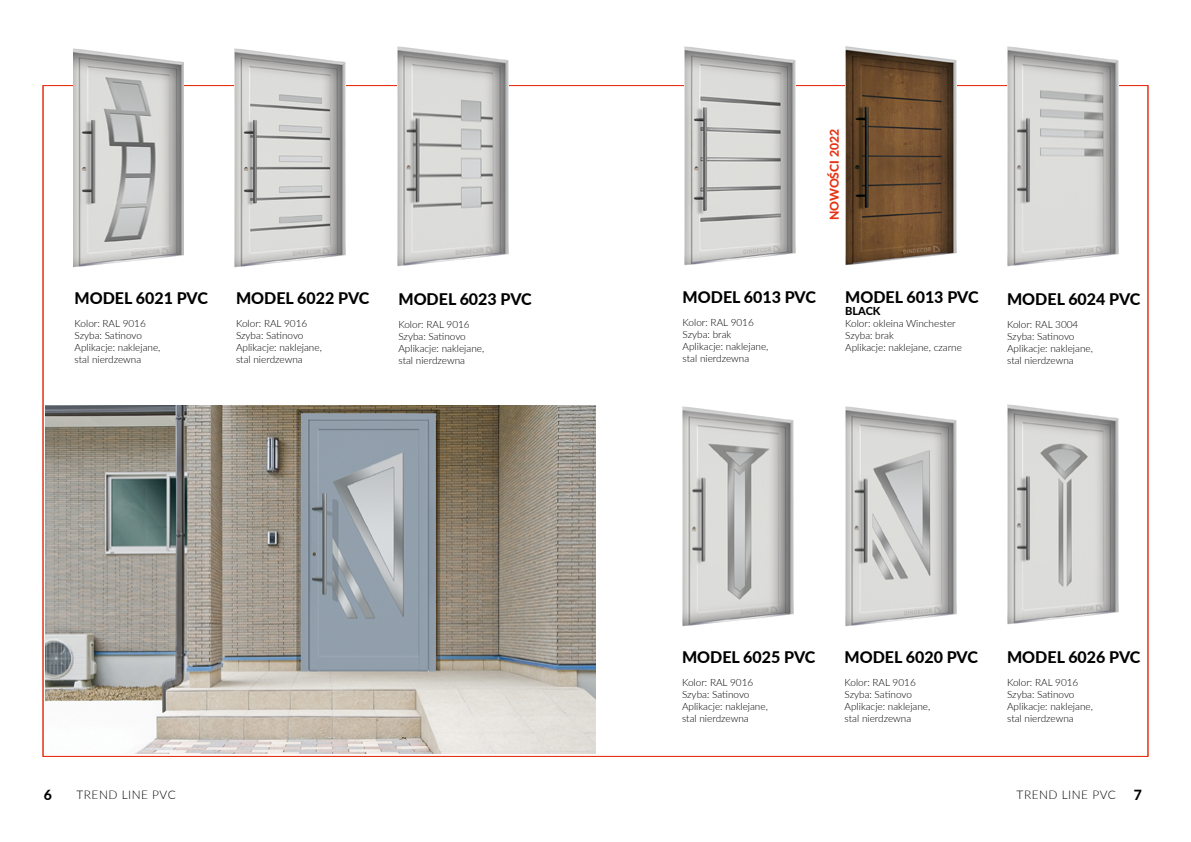
<style>
.page{position:relative;width:1191px;height:842px;background:#fff}
.page>*{position:absolute;margin:0;border:0;box-sizing:border-box;transform-origin:0 0}
.t1{font:800 16px "Lato";color:#000}
.t2{font:800 14px "Lato";color:#000}
.t3{font:800 12.2px "Lato";color:#e63112}
.t4{font:300 11.9px "Lato";letter-spacing:.04em;color:#000}
.t5{font:800 11px "Lato";color:#000}
.t6{font:300 10px/12px "Lato";color:#000}
</style>
<div class="page">
<img style="left:684px;top:46px;width:111px;height:220px">
<img style="left:846px;top:46px;width:110px;height:219px">
<img style="left:45px;top:406px;width:550px;height:347px">
<img style="left:73px;top:48px;width:111px;height:220px">
<img style="left:234px;top:48px;width:111px;height:220px">
<img style="left:398px;top:46px;width:111px;height:221px">
<img style="left:845px;top:406px;width:111px;height:221px">
<img style="left:683px;top:406px;width:110px;height:221px">
<img style="left:1007px;top:46px;width:111px;height:221px">
<img style="left:1007px;top:404px;width:111px;height:221px">
<h1 class="t1" style="left:75px;top:286px;width:135px">MODEL 6021 PVC</h1>
<p class="t6" style="left:75px;top:317px;width:87px">Kolor: RAL 9016<br>Szyba: Satinovo<br>Aplikacje: naklejane, stal nierdzewna</p>
<h1 class="t1" style="left:236px;top:286px;width:135px">MODEL 6022 PVC</h1>
<p class="t6" style="left:236px;top:317px;width:87px">Kolor: RAL 9016<br>Szyba: Satinovo<br>Aplikacje: naklejane, stal nierdzewna</p>
<h1 class="t1" style="left:398px;top:287px;width:135px">MODEL 6023 PVC</h1>
<p class="t6" style="left:398px;top:318px;width:87px">Kolor: RAL 9016<br>Szyba: Satinovo<br>Aplikacje: naklejane, stal nierdzewna</p>
<p class="t3" style="left:825px;top:220px;width:93px;rotate:-90deg">NOWOŚCI 2022</p>
<h1 class="t1" style="left:682px;top:285px;width:135px">MODEL 6013 PVC</h1>
<p class="t6" style="left:682px;top:316px;width:87px">Kolor: RAL 9016<br>Szyba: brak<br>Aplikacje: naklejane, stal nierdzewna</p>
<h1 class="t1" style="left:845px;top:285px;width:135px">MODEL 6013 PVC</h1>
<p class="t5" style="left:845px;top:303px;width:37px">BLACK</p>
<p class="t6" style="left:845px;top:317px;width:118px">Kolor: okleina Winchester<br>Szyba: brak<br>Aplikacje: naklejane, czarne</p>
<h1 class="t1" style="left:1007px;top:287px;width:135px">MODEL 6024 PVC</h1>
<p class="t6" style="left:1007px;top:318px;width:87px">Kolor: RAL 3004<br>Szyba: Satinovo<br>Aplikacje: naklejane, stal nierdzewna</p>
<h1 class="t1" style="left:682px;top:645px;width:135px">MODEL 6025 PVC</h1>
<p class="t6" style="left:682px;top:676px;width:87px">Kolor: RAL 9016<br>Szyba: Satinovo<br>Aplikacje: naklejane, stal nierdzewna</p>
<h1 class="t1" style="left:844px;top:645px;width:135px">MODEL 6020 PVC</h1>
<p class="t6" style="left:844px;top:676px;width:87px">Kolor: RAL 9016<br>Szyba: Satinovo<br>Aplikacje: naklejane, stal nierdzewna</p>
<h1 class="t1" style="left:1007px;top:645px;width:135px">MODEL 6026 PVC</h1>
<p class="t6" style="left:1007px;top:676px;width:87px">Kolor: RAL 9016<br>Szyba: Satinovo<br>Aplikacje: naklejane, stal nierdzewna</p>
<h2 class="t2" style="left:44px;top:785px;width:10px">6</h2>
<h2 class="t2" style="left:1133px;top:785px;width:10px">7</h2>
<p class="t4" style="left:77px;top:786px;width:101px">TREND LINE PVC</p>
<p class="t4" style="left:1016px;top:786px;width:101px">TREND LINE PVC</p>
</div>
